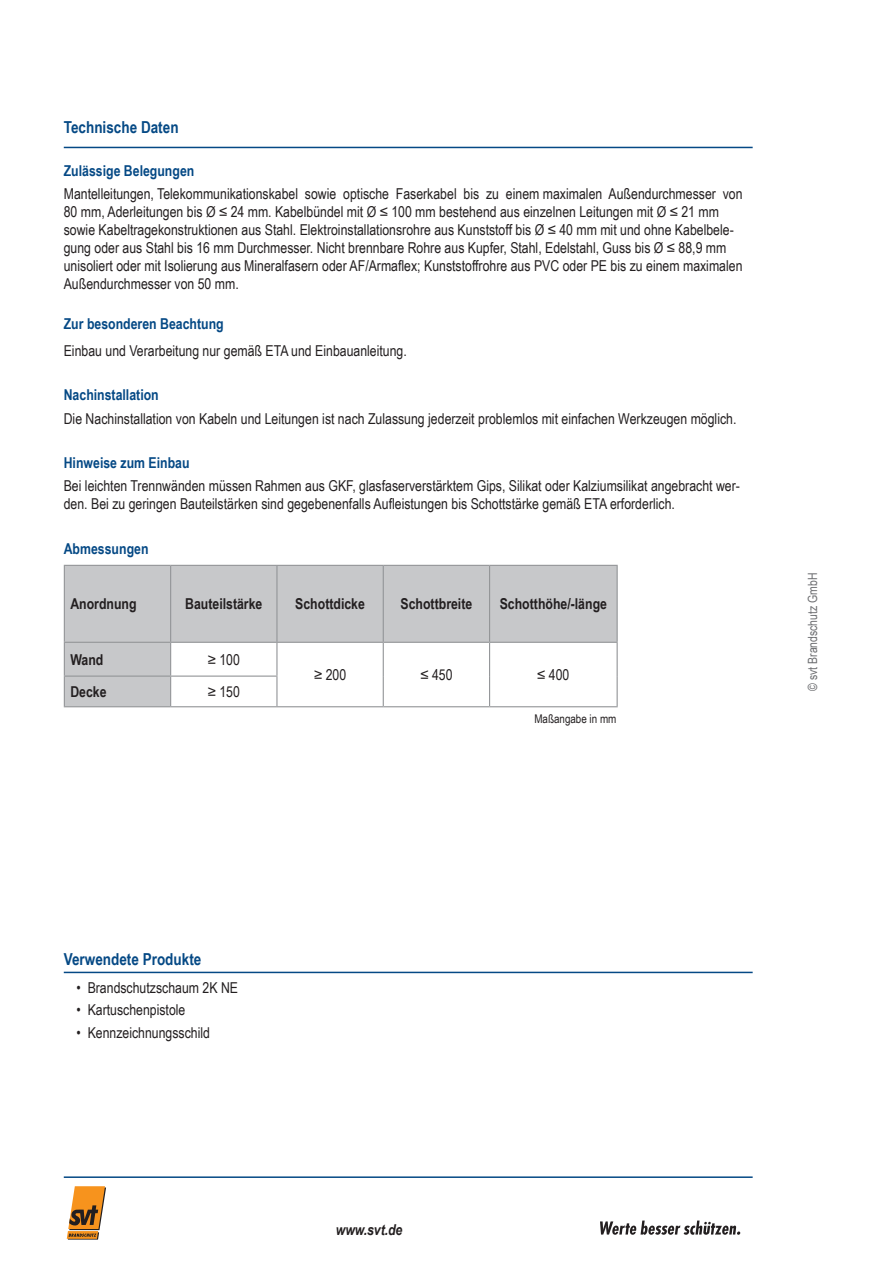
<style>
.page{position:relative;width:893px;height:1263px;background:#fff}
.page>*{position:absolute;margin:0;border:0;box-sizing:border-box;transform-origin:0 0}
.t1{font:700 16.5px "Arial Narrow";color:#054985}
.t2{font:15px/18px "Arial Narrow";color:#231f20}
.t3{font:700 15px "Arial Narrow";color:#054985}
.t4{font:700 15px "Arial Narrow";color:#231f20}
.t5{font:italic 700 15px "Arial Narrow";color:#231f20}
.t6{font:12.75px "Arial Narrow";color:#6c6d70}
.t7{font:12px "Arial Narrow";color:#231f20}
</style>
<div class="page">
<hr style="left:64px;top:147px;width:689px;height:1px;background:#054985">
<svg style="left:67px;top:1186px;width:39px;height:53px"></svg>
<svg style="left:600px;top:1220px;width:140px;height:15px"></svg>
<hr style="left:64px;top:1176px;width:689px;height:2px;background:#054985">
<hr style="left:64px;top:972px;width:689px;height:1px;background:#054985">
<svg style="left:65px;top:566px;width:552px;height:140px;fill:#c7c8ca"></svg>
<hr style="left:64px;top:565px;width:107px;height:1px;background:#939598">
<hr style="left:64px;top:566px;width:1px;height:76px;background:#939598">
<hr style="left:171px;top:565px;width:106px;height:1px;background:#939598">
<hr style="left:170px;top:566px;width:1px;height:76px;background:#939598">
<hr style="left:277px;top:565px;width:106px;height:1px;background:#939598">
<hr style="left:276px;top:566px;width:2px;height:76px;background:#939598">
<hr style="left:383px;top:565px;width:107px;height:1px;background:#939598">
<hr style="left:383px;top:566px;width:1px;height:76px;background:#939598">
<hr style="left:490px;top:565px;width:128px;height:1px;background:#939598">
<hr style="left:489px;top:566px;width:1px;height:76px;background:#939598">
<hr style="left:617px;top:566px;width:1px;height:76px;background:#939598">
<hr style="left:64px;top:642px;width:107px;height:1px;background:#939598">
<hr style="left:64px;top:643px;width:1px;height:32px;background:#939598">
<hr style="left:171px;top:642px;width:106px;height:1px;background:#939598">
<hr style="left:170px;top:643px;width:1px;height:32px;background:#939598">
<hr style="left:277px;top:642px;width:106px;height:1px;background:#939598">
<hr style="left:276px;top:643px;width:2px;height:32px;background:#939598">
<hr style="left:383px;top:642px;width:107px;height:1px;background:#939598">
<hr style="left:383px;top:643px;width:1px;height:33px;background:#939598">
<hr style="left:490px;top:642px;width:128px;height:1px;background:#939598">
<hr style="left:489px;top:643px;width:1px;height:33px;background:#939598">
<hr style="left:617px;top:643px;width:1px;height:33px;background:#939598">
<hr style="left:64px;top:675px;width:107px;height:2px;background:#939598">
<svg style="left:64px;top:677px;width:1px;height:29px"></svg>
<hr style="left:171px;top:675px;width:107px;height:2px;background:#939598">
<svg style="left:170px;top:677px;width:1px;height:29px"></svg>
<hr style="left:276px;top:677px;width:2px;height:29px;background:#939598">
<hr style="left:383px;top:676px;width:1px;height:30px;background:#939598">
<hr style="left:489px;top:676px;width:1px;height:30px;background:#939598">
<hr style="left:617px;top:676px;width:1px;height:30px;background:#939598">
<hr style="left:64px;top:706px;width:107px;height:1px;background:#939598">
<hr style="left:171px;top:706px;width:106px;height:1px;background:#939598">
<hr style="left:277px;top:706px;width:106px;height:1px;background:#939598">
<hr style="left:383px;top:706px;width:107px;height:1px;background:#939598">
<hr style="left:490px;top:706px;width:128px;height:1px;background:#939598">
<p class="t1" style="left:64px;top:115px;width:116px">Technische Daten</p>
<p class="t3" style="left:64px;top:159px;width:132px">Zulässige Belegungen</p>
<p class="t2" style="left:64px;top:184px;width:680px">Mantelleitungen, Telekommunikationskabel sowie optische Faserkabel bis zu einem maximalen Außendurchmesser von 80 mm, Aderleitungen bis Ø ≤ 24 mm. Kabelbündel mit Ø ≤ 100 mm bestehend aus einzelnen Leitungen mit Ø ≤ 21 mm sowie Kabeltragekonstruktionen aus Stahl. Elektroinstallationsrohre aus Kunststoff bis Ø ≤ 40 mm mit und ohne Kabelbele&shy;gung oder aus Stahl bis 16 mm Durchmesser. Nicht brennbare Rohre aus Kupfer, Stahl, Edelstahl, Guss bis Ø ≤ 88,9 mm unisoliert oder mit Isolierung aus Mineralfasern oder AF/Armaflex; Kunststoffrohre aus PVC oder PE bis zu einem maximalen Außendurchmesser von 50 mm.</p>
<p class="t3" style="left:64px;top:313px;width:161px">Zur besonderen Beachtung</p>
<p class="t2" style="left:64px;top:341px;width:345px">Einbau und Verarbeitung nur gemäß ETA und Einbauanleitung.</p>
<p class="t3" style="left:64px;top:384px;width:97px">Nachinstallation</p>
<p class="t2" style="left:64px;top:409px;width:674px">Die Nachinstallation von Kabeln und Leitungen ist nach Zulassung jederzeit problemlos mit einfachen Werkzeugen möglich.</p>
<p class="t3" style="left:64px;top:451px;width:127px">Hinweise zum Einbau</p>
<p class="t2" style="left:64px;top:476px;width:678px">Bei leichten Trennwänden müssen Rahmen aus GKF, glasfaserverstärktem Gips, Silikat oder Kalziumsilikat angebracht wer&shy;den. Bei zu geringen Bauteilstärken sind gegebenenfalls Aufleistungen bis Schottstärke gemäß ETA erforderlich.</p>
<p class="t3" style="left:64px;top:537px;width:86px">Abmessungen</p>
<p class="t4" style="left:70px;top:593px;width:68px">Anordnung</p>
<p class="t4" style="left:185px;top:593px;width:79px">Bauteilstärke</p>
<p class="t4" style="left:295px;top:593px;width:71px">Schottdicke</p>
<p class="t4" style="left:401px;top:593px;width:73px">Schottbreite</p>
<p class="t4" style="left:500px;top:593px;width:109px">Schotthöhe/-länge</p>
<p class="t4" style="left:70px;top:648px;width:35px">Wand</p>
<p class="t2" style="left:208px;top:650px;width:34px">≥ 100</p>
<p class="t4" style="left:70px;top:680px;width:38px">Decke</p>
<p class="t2" style="left:208px;top:682px;width:34px">≥ 150</p>
<p class="t2" style="left:314px;top:665px;width:34px">≥ 200</p>
<p class="t2" style="left:420px;top:665px;width:34px">≤ 450</p>
<p class="t2" style="left:537px;top:665px;width:34px">≤ 400</p>
<p class="t7" style="left:534px;top:710px;width:84px">Maßangabe in mm</p>
<p class="t6" style="left:803px;top:691px;width:120px;rotate:-90deg">© svt Brandschutz GmbH</p>
<p class="t1" style="left:64px;top:947px;width:139px">Verwendete Produkte</p>
<p class="t2" style="left:77px;top:978px;width:163px">• Brandschutzschaum 2K NE</p>
<p class="t2" style="left:77px;top:1001px;width:110px">• Kartuschenpistole</p>
<p class="t2" style="left:77px;top:1023px;width:135px">• Kennzeichnungsschild</p>
<p class="t5" style="left:336px;top:1218px;width:68px">www.svt.de</p>
</div>
